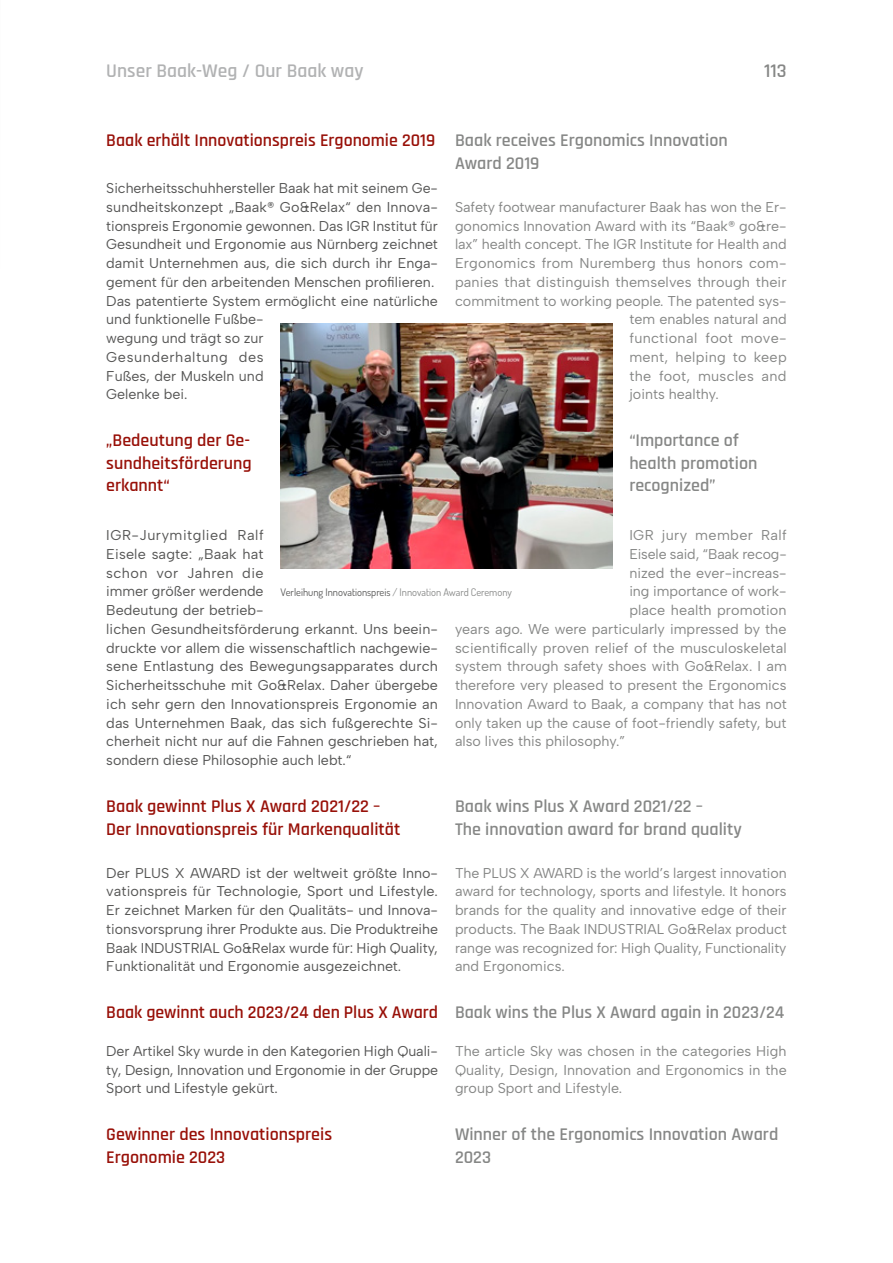
<style>
.page{position:relative;width:893px;height:1263px;background:#fff}
.page>*{position:absolute;margin:0;border:0;box-sizing:border-box;transform-origin:0 0}
.t1{font:600 19.5px "Rajdhani";color:#b1b2b3}
.t2{font:600 19.5px "Rajdhani";color:#868786}
.t3{font:600 18px/22.5px "Rajdhani";color:#981008}
.t4{font:600 18px/22.5px "Rajdhani";color:#868786}
.t5{font:14.25px/18.8px "Albert Sans";color:#565655}
.t6{font:14.25px/18.8px "Albert Sans";color:#868786;text-align:justify}
.t7{font:14.25px "Albert Sans";letter-spacing:.025em;color:#868786}
.t8{font:14.25px "Albert Sans";letter-spacing:.02em;color:#868786}
.t9{font:10.5px "Dosis";color:#565655}
.s1{color:#868786}
</style>
<div class="page">
<img style="left:281px;top:324px;width:331px;height:244px">
<h1 class="t1" style="left:106px;top:59px;width:259px">Unser Baak-Weg / Our Baak way</h1>
<h1 class="t2" style="left:764px;top:59px;width:24px">113</h1>
<p class="t3" style="left:106px;top:130px;width:330px">Baak erhält Innovationspreis Ergonomie 2019</p>
<p class="t5" style="left:106px;top:179px;width:333px">Sicherheitsschuhhersteller Baak hat mit seinem Ge&shy;sundheitskonzept „Baak® Go&amp;Relax“ den Innova&shy;tionspreis Ergonomie gewonnen. Das IGR Institut für Gesundheit und Ergonomie aus Nürnberg zeichnet damit Unternehmen aus, die sich durch ihr Enga&shy;gement für den arbeitenden Menschen profilieren.<br>Das patentierte System ermöglicht eine natürliche und funktionelle Fußbe-<br>wegung und trägt so zur<br>Gesunderhaltung des<br>Fußes, der Muskeln und<br>Gelenke bei.</p>
<p class="t3" style="left:106px;top:430px;width:147px;text-align:justify">„Bedeutung der Ge&shy;sundheitsförderung erkannt“</p>
<p class="t5" style="left:106px;top:526px;width:333px">IGR-Jurymitglied Ralf<br>Eisele sagte: „Baak hat<br>schon vor Jahren die<br>immer größer werdende<br>Bedeutung der betrieb-<br>lichen Gesundheitsförderung erkannt. Uns beein&shy;druckte vor allem die wissenschaftlich nachgewie&shy;sene Entlastung des Bewegungsapparates durch Sicherheitsschuhe mit Go&amp;Relax. Daher übergebe ich sehr gern den Innovationspreis Ergonomie an das Unternehmen Baak, das sich fußgerechte Si&shy;cherheit nicht nur auf die Fahnen geschrieben hat, sondern diese Philosophie auch lebt.“</p>
<p class="t3" style="left:106px;top:795px;width:296px">Baak gewinnt Plus X Award 2021/22 –<br>Der Innovationspreis für Markenqualität</p>
<p class="t5" style="left:106px;top:863px;width:333px;text-align:justify">Der PLUS X AWARD ist der weltweit größte Inno&shy;vationspreis für Technologie, Sport und Lifestyle.<br>Er zeichnet Marken für den Qualitäts- und Innova&shy;tionsvorsprung ihrer Produkte aus. Die Produktreihe Baak INDUSTRIAL Go&amp;Relax wurde für: High Quality, Funktionalität und Ergonomie ausgezeichnet.</p>
<p class="t3" style="left:106px;top:1002px;width:333px">Baak gewinnt auch 2023/24 den Plus X Award</p>
<p class="t5" style="left:106px;top:1041px;width:333px;text-align:justify">Der Artikel Sky wurde in den Kategorien High Quali&shy;ty, Design, Innovation und Ergonomie in der Gruppe Sport und Lifestyle gekürt.</p>
<p class="t3" style="left:106px;top:1124px;width:227px">Gewinner des Innovationspreis<br>Ergonomie 2023</p>
<p class="t4" style="left:455px;top:130px;width:274px">Baak receives Ergonomics Innovation<br>Award 2019</p>
<p class="t6" style="left:455px;top:198px;width:333px">Safety footwear manufacturer Baak has won the Er-</p>
<p class="t6" style="left:455px;top:216px;width:333px">gonomics Innovation Award with its “Baak® go&amp;re-</p>
<p class="t6" style="left:455px;top:235px;width:333px">lax” health concept. The IGR Institute for Health and</p>
<p class="t6" style="left:455px;top:254px;width:333px">Ergonomics from Nuremberg thus honors com-</p>
<p class="t6" style="left:455px;top:273px;width:333px">panies that distinguish themselves through their</p>
<p class="t6" style="left:455px;top:291px;width:333px">commitment to working people. The patented sys-</p>
<p class="t6" style="left:629px;top:310px;width:159px">tem enables natural and</p>
<p class="t7" style="left:629px;top:330px;width:159px">functional foot move-</p>
<p class="t8" style="left:629px;top:348px;width:159px">ment, helping to keep</p>
<p class="t8" style="left:629px;top:367px;width:159px">the foot, muscles and</p>
<p class="t6" style="left:629px;top:385px;width:91px">joints healthy.</p>
<p class="t4" style="left:629px;top:430px;width:130px">“Importance of health promotion recognized”</p>
<p class="t7" style="left:629px;top:526px;width:159px">IGR jury member Ralf</p>
<p class="t6" style="left:629px;top:544px;width:159px">Eisele said, “Baak recog-</p>
<p class="t6" style="left:629px;top:563px;width:159px">nized the ever-increas-</p>
<p class="t6" style="left:629px;top:582px;width:159px">ing importance of work-</p>
<p class="t6" style="left:629px;top:601px;width:159px">place health promotion</p>
<p class="t6" style="left:455px;top:619px;width:333px">years ago. We were particularly impressed by the</p>
<p class="t6" style="left:455px;top:638px;width:333px">scientifically proven relief of the musculoskeletal</p>
<p class="t6" style="left:455px;top:657px;width:333px">system through safety shoes with Go&amp;Relax. I am</p>
<p class="t6" style="left:455px;top:676px;width:333px">therefore very pleased to present the Ergonomics</p>
<p class="t6" style="left:455px;top:694px;width:333px">Innovation Award to Baak, a company that has not</p>
<p class="t6" style="left:455px;top:713px;width:333px">only taken up the cause of foot-friendly safety, but</p>
<p class="t6" style="left:455px;top:732px;width:172px">also lives this philosophy.”</p>
<p class="t9" style="left:281px;top:585px;width:233px">Verleihung Innovationspreis <span class="s1">/ Innovation Award Ceremony</span></p>
<p class="t4" style="left:455px;top:795px;width:288px">Baak wins Plus X Award 2021/22 –<br>The innovation award for brand quality</p>
<p class="t6" style="left:455px;top:863px;width:333px">The PLUS X AWARD is the world’s largest innovation award for technology, sports and lifestyle. It honors brands for the quality and innovative edge of their products. The Baak INDUSTRIAL Go&amp;Relax product range was recognized for: High Quality, Functionality and Ergonomics.</p>
<p class="t4" style="left:455px;top:1002px;width:331px">Baak wins the Plus X Award again in 2023/24</p>
<p class="t6" style="left:455px;top:1041px;width:333px">The article Sky was chosen in the categories High Quality, Design, Innovation and Ergonomics in the group Sport and Lifestyle.</p>
<p class="t4" style="left:455px;top:1124px;width:325px">Winner of the Ergonomics Innovation Award<br>2023</p>
</div>
